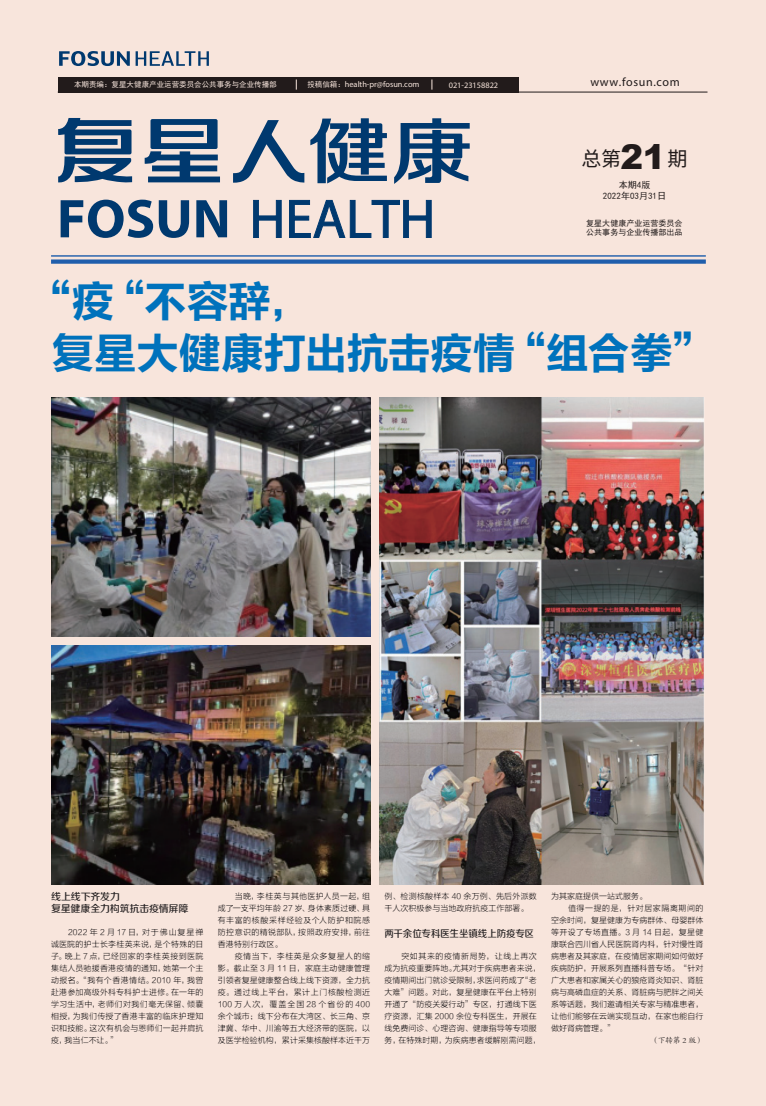
<style>
.page{position:relative;width:766px;height:1106px;background:#fff}
.page>*{position:absolute;margin:0;border:0;box-sizing:border-box;transform-origin:0 0}
.t1{font:700 55px "Myriad Pro";color:#014081}
.t2{font:43px/51.6px "FZLTCHK GBK1 0";letter-spacing:-.015em;color:#0072bc}
.t3{font:900 34px "Arial";color:#231f20}
.t4{font:20px "Source Han Sans CN";color:#231f20}
.t5{font:12px "Myriad Pro";letter-spacing:.055em;color:#231f20}
.t6{font:10px/12px "FZZZHUNHJW GB1 0";letter-spacing:-.015em;color:#231f20}
.t7{font:10px "FZZZHUNHJW GB1 0";letter-spacing:-.015em;color:#231f20;scale:.95 1}
.t8{font:9px/10.8px "Sim Hei";color:#231f20;text-align:center}
.t9{font:8.3px "Myriad Pro";color:#fff}
.t10{font:8px/12px "FZLTXHK";letter-spacing:.005em;color:#231f20;text-align:justify}
.t11{font:8px "Sim Hei";color:#231f20}
.t12{font:8px "FZLTXHK";letter-spacing:.04em;color:#231f20}
.t13{font:8px "FZLTXHK";letter-spacing:.065em;color:#231f20}
.t14{font:8px "FZKTK GBK1 0";color:#231f20}
.t15{font:7.5px "Sim Hei";color:#fff}
.s1{font-family:"Sim Hei";font-size:7.5px}
</style>
<div class="page">
<div style="left:0;top:0;width:765px;height:1106px;background:#f8e5dc"></div>
<div style="left:58px;top:77px;width:460px;height:15px;background:#231f20"></div>
<hr style="left:58px;top:92px;width:649px;height:1px;background:#231f20">
<svg style="left:253px;top:199px;width:29px;height:39px"></svg>
<svg style="left:289px;top:199px;width:143px;height:39px"></svg>
<svg style="left:58px;top:118px;width:74px;height:65px"></svg>
<svg style="left:145px;top:119px;width:75px;height:63px"></svg>
<svg style="left:233px;top:118px;width:154px;height:66px"></svg>
<svg style="left:394px;top:118px;width:75px;height:66px"></svg>
<svg style="left:59px;top:51px;width:150px;height:15px"></svg>
<hr style="left:51px;top:255px;width:654px;height:2px;background:#205eac">
<div style="left:51px;top:259px;width:654px;height:5px;background:#205eac"></div>
<img style="left:51px;top:397px;width:319px;height:239px">
<img style="left:51px;top:645px;width:319px;height:239px">
<img style="left:379px;top:397px;width:325px;height:487px">
<p class="t15" style="left:74px;top:81px;width:204px">本期责编：复星大健康产业运营委员会公共事务与企业传播部</p>
<p class="t9" style="left:307px;top:79px;width:114px"><span class="s1">投稿信箱：</span>health-pr@fosun.com</p>
<p class="t9" style="left:448px;top:80px;width:51px">021-23158822</p>
<h3 class="t5" style="left:590px;top:75px;width:91px">www.fosun.com</h3>
<h1 class="t1" style="left:57px;top:183px;width:175px">FOSUN</h1>
<h3 class="t3" style="left:620px;top:132px;width:46px">21</h3>
<p class="t8" style="left:602px;top:179px;width:65px">本期4版<br>2022年03月31日</p>
<p class="t11" style="left:586px;top:219px;width:98px">复星大健康产业运营委员会</p>
<h3 class="t4" style="left:581px;top:148px;width:41px">总第</h3>
<h3 class="t4" style="left:667px;top:148px;width:21px">期</h3>
<p class="t11" style="left:586px;top:228px;width:98px">公共事务与企业传播部出品</p>
<h2 class="t2" style="left:51px;top:276px;width:665px;text-indent:-23px">“疫“不容辞，<br>复星大健康打出抗击疫情“组合拳”</h2>
<p class="t6" style="left:51px;top:891px;width:139px">线上线下齐发力<br>复星健康全力构筑抗击疫情屏障</p>
<p class="t10" style="left:51px;top:926px;width:154px;text-indent:17px">2022 年 2 月17 日，对于佛山复星禅诚医院的护士长李桂英来说，是个特殊的日子。晚上 7 点，已经回家的李桂英接到医院集结人员驰援香港疫情的通知，她第一个主动报名。“我有个香港情结。2010 年，我曾赴港参加高级外科专科护士进修。在一年的学习生活中，老师们对我们毫无保留、倾囊相授，为我们传授了香港丰富的临床护理知识和技能。这次有机会与恩师们一起并肩抗疫，我当仁不让。”</p>
<p class="t10" style="left:218px;top:890px;width:154px;text-indent:17px">当晚，李桂英与其他医护人员一起，组成了一支平均年龄 27 岁、身体素质过硬、具有丰富的核酸采样经验及个人防护和院感防控意识的精锐部队，按照政府安排，前往香港特别行政区。</p>
<p class="t10" style="left:218px;top:950px;width:154px;text-indent:17px">疫情当下，李桂英是众多复星人的缩影。截止至 3 月 11 日，家庭主动健康管理引领者复星健康整合线上线下资源，全力抗疫。通过线上平台，累计上门核酸检测近100 万人次，覆盖全国 28 个省份的 400余个城市；线下分布在大湾区、长三角、京津冀、华中、川渝等五大经济带的医院，以及医学检验机构，累计采集核酸样本近千万</p>
<p class="t10" style="left:384px;top:890px;width:154px">例、检测核酸样本 40 余万例、先后外派数千人次积极参与当地政府抗疫工作部署。</p>
<p class="t7" style="left:384px;top:927px;width:159px">两千余位专科医生坐镇线上防疫专区</p>
<p class="t10" style="left:384px;top:950px;width:158px;text-align:left;text-indent:17px">突如其来的疫情新局势，让线上再次成为抗疫重要阵地。尤其对于疾病患者来说，疫情期间出门就诊受限制，求医问药成了“老大难”问题。对此，复星健康在平台上特别开通了“防疫关爱行动”专区，打通线下医疗资源，汇集 2000 余位专科医生，开展在线免费问诊、心理咨询、健康指导等专项服务，在特殊时期，为疾病患者缓解刚需问题，</p>
<p class="t10" style="left:551px;top:890px;width:97px">为其家庭提供一站式服务。</p>
<p class="t13" style="left:568px;top:903px;width:137px">值得一提的是，针对居家隔离期间的</p>
<p class="t10" style="left:551px;top:914px;width:154px">空余时间，复星健康为专病群体、母婴群体</p>
<p class="t12" style="left:551px;top:927px;width:154px">等开设了专场直播。3 月 14 日起，复星健</p>
<p class="t10" style="left:551px;top:938px;width:154px">康联合四川省人民医院肾内科，针对慢性肾</p>
<p class="t10" style="left:551px;top:950px;width:154px">病患者及其家庭，在疫情居家期间如何做好</p>
<p class="t10" style="left:551px;top:962px;width:154px">疾病防护，开展系列直播科普专场。“针对</p>
<p class="t10" style="left:551px;top:974px;width:154px">广大患者和家属关心的狼疮肾炎知识、肾脏</p>
<p class="t10" style="left:551px;top:986px;width:154px">病与高磷血症的关系、肾脏病与肥胖之间关</p>
<p class="t10" style="left:551px;top:998px;width:154px">系等话题，我们邀请相关专家与精准患者，</p>
<p class="t10" style="left:551px;top:1010px;width:154px">让他们能够在云端实现互动，在家也能自行</p>
<p class="t10" style="left:551px;top:1022px;width:65px">做好肾病管理。”</p>
<p class="t14" style="left:651px;top:1035px;width:54px">（下转第 2 版）</p>
</div>
